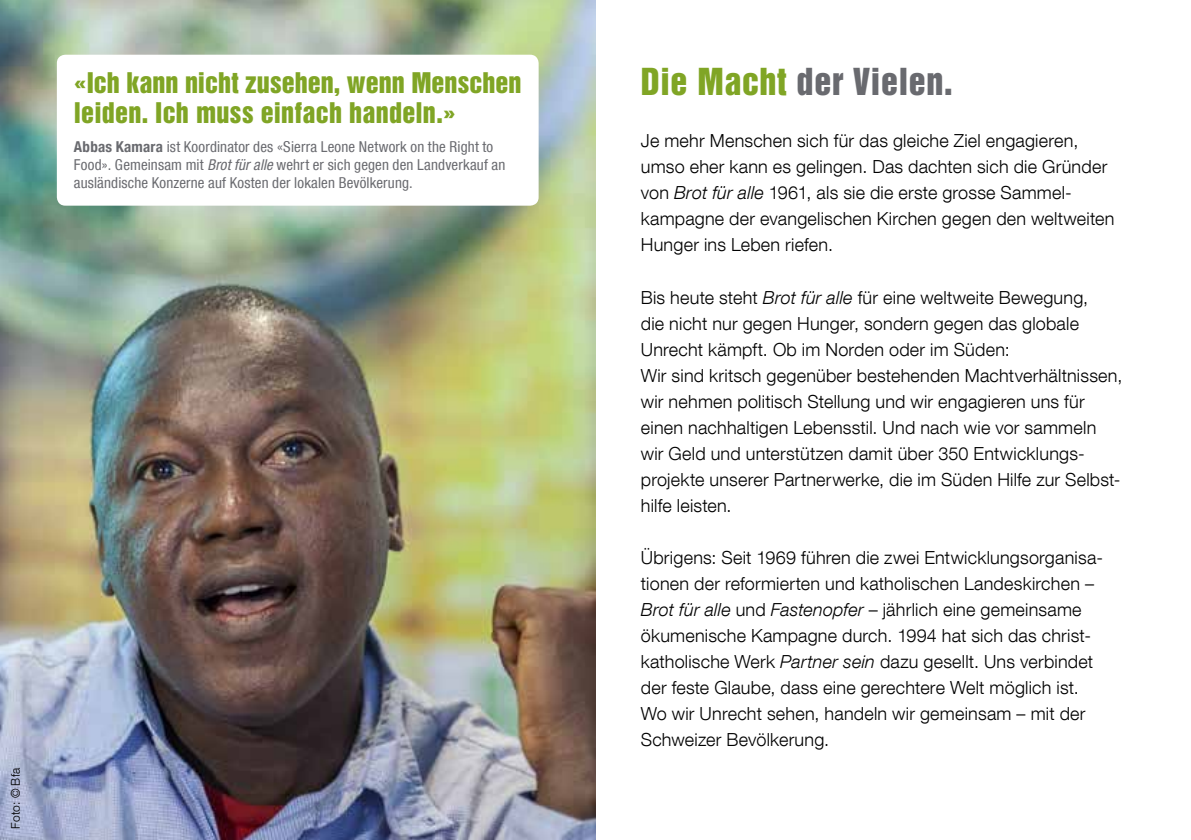
<style>
.page{position:relative;width:1191px;height:840px;background:#fff}
.page>*{position:absolute;margin:0;border:0;box-sizing:border-box;transform-origin:0 0}
.t1{font:34px "Helvetica Inserat LT Std";letter-spacing:.02em;color:#696a6f}
.t2{font:26px/30px "Helvetica Inserat LT Std";letter-spacing:.005em;color:#80a525}
.t3{font:300 18px/26px "Helvetica Neue LT Com";letter-spacing:.01em;color:#000}
.t4{font:condensed 15px/18px "Helvetica Neue LT Com";letter-spacing:.01em;color:#696a6f}
.t5{font:300 12px "Helvetica Neue LT Com";letter-spacing:.01em;color:#000}
.s1{font-weight:700}
.s2{font-style:italic}
.s3{color:#80a525}
</style>
<div class="page">
<img style="left:0;top:0;width:595px;height:839px">
<div style="left:57px;top:55px;width:481px;height:150px;background:#fff;border-radius:9px"></div>
<h2 class="t2" style="left:74px;top:68px;width:449px">«Ich kann nicht zusehen, wenn Menschen leiden. Ich muss einfach handeln.»</h2>
<p class="t4" style="left:74px;top:137px;width:433px"><span class="s1">Abbas Kamara</span> ist Koordinator des «Sierra Leone Network on the Right to<br>Food». Gemeinsam mit <span class="s2">Brot für alle</span> wehrt er sich gegen den Landverkauf an ausländische Konzerne auf Kosten der lokalen Bevölkerung.</p>
<p class="t5" style="left:8px;top:828px;width:62px;rotate:-90deg">Foto: © Bfa</p>
<h1 class="t1" style="left:641px;top:62px;width:313px"><span class="s3">Die Macht</span> der Vielen.</h1>
<p class="t3" style="left:641px;top:127px;width:475px">Je mehr Menschen sich für das gleiche Ziel engagieren, umso eher kann es gelingen. Das dachten sich die Gründer von <span class="s2">Brot für alle</span> 1961, als sie die erste grosse Sammel&shy;kampagne der evangelischen Kirchen gegen den weltweiten Hunger ins Leben riefen.</p>
<p class="t3" style="left:641px;top:283px;width:483px">Bis heute steht <span class="s2">Brot für alle</span> für eine weltweite Bewegung,<br>die nicht nur gegen Hunger, sondern gegen das globale Unrecht kämpft. Ob im Norden oder im Süden:<br>Wir sind kritsch gegenüber bestehenden Machtverhältnissen, wir nehmen politisch Stellung und wir engagieren uns für einen nachhaltigen Lebensstil. Und nach wie vor sammeln wir Geld und unterstützen damit über 350 Entwicklungs&shy;projekte unserer Partnerwerke, die im Süden Hilfe zur Selbst&shy;hilfe leisten.</p>
<p class="t3" style="left:641px;top:543px;width:464px">Übrigens: Seit 1969 führen die zwei Entwicklungsorganisa&shy;tionen der reformierten und katholischen Landeskirchen – <span class="s2">Brot für alle</span> und <span class="s2">Fastenopfer</span> – jährlich eine gemeinsame ökumenische Kampagne durch. 1994 hat sich das christ&shy;katholische Werk <span class="s2">Partner sein</span> dazu gesellt. Uns verbindet der feste Glaube, dass eine gerechtere Welt möglich ist.<br>Wo wir Unrecht sehen, handeln wir gemeinsam – mit der Schweizer Bevölkerung.</p>
</div>
